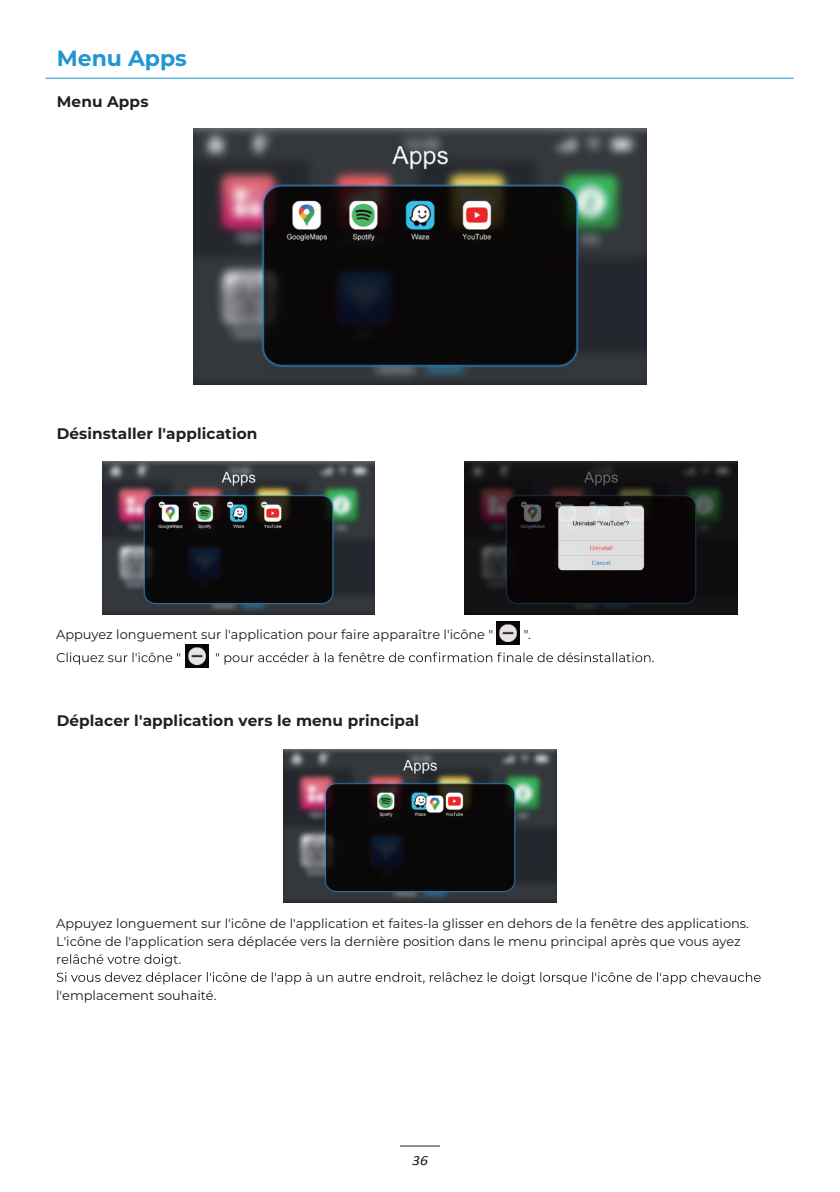
<style>
.page{position:relative;width:840px;height:1192px;background:#fff}
.page>*{position:absolute;margin:0;border:0;box-sizing:border-box;transform-origin:0 0}
.t1{font:700 22px "Montserrat";color:#2096d3}
.t2{font:700 15.4px "Montserrat";letter-spacing:.01em;color:#231f20}
.t3{font:italic 14px "Calibri";color:#221814;scale:1.11 1}
.t4{font:13px/18px "Montserrat";color:#221814}
</style>
<div class="page">
<hr style="left:45px;top:78px;width:749px;height:1px;background:#2096d3">
<img style="left:193px;top:129px;width:454px;height:255px">
<img style="left:102px;top:461px;width:272px;height:153px">
<img style="left:465px;top:461px;width:272px;height:153px">
<svg style="left:57px;top:652px;width:597px;height:12px"></svg>
<img style="left:284px;top:749px;width:272px;height:153px">
<svg style="left:57px;top:954px;width:704px;height:30px"></svg>
<hr style="left:400px;top:1145px;width:40px;height:1px;background:#231f20">
<img style="left:497px;top:621px;width:22px;height:23px">
<img style="left:185px;top:644px;width:23px;height:23px">
<h1 class="t1" style="left:57px;top:42px;width:131px">Menu Apps</h1>
<p class="t2" style="left:57px;top:90px;width:93px">Menu Apps</p>
<p class="t2" style="left:57px;top:423px;width:202px">Désinstaller l'application</p>
<p class="t4" style="left:56px;top:625px;width:439px">Appuyez longuement sur l'application pour faire apparaître l'icône "</p>
<p class="t4" style="left:524px;top:625px;width:8px">".</p>
<p class="t2" style="left:57px;top:708px;width:364px">Déplacer l'application vers le menu principal</p>
<p class="t4" style="left:56px;top:913px;width:694px">Appuyez longuement sur l'icône de l'application et faites-la glisser en dehors de la fenêtre des applications.<br>L'icône de l'application sera déplacée vers la dernière position dans le menu principal après que vous ayez</p>
<p class="t4" style="left:56px;top:985px;width:162px">l'emplacement souhaité.</p>
<p class="t3" style="left:412px;top:1150px;width:16px">3 4596</p>
<p class="t3" style="left:412px;top:1150px;width:16px">4 3108</p>
</div>
